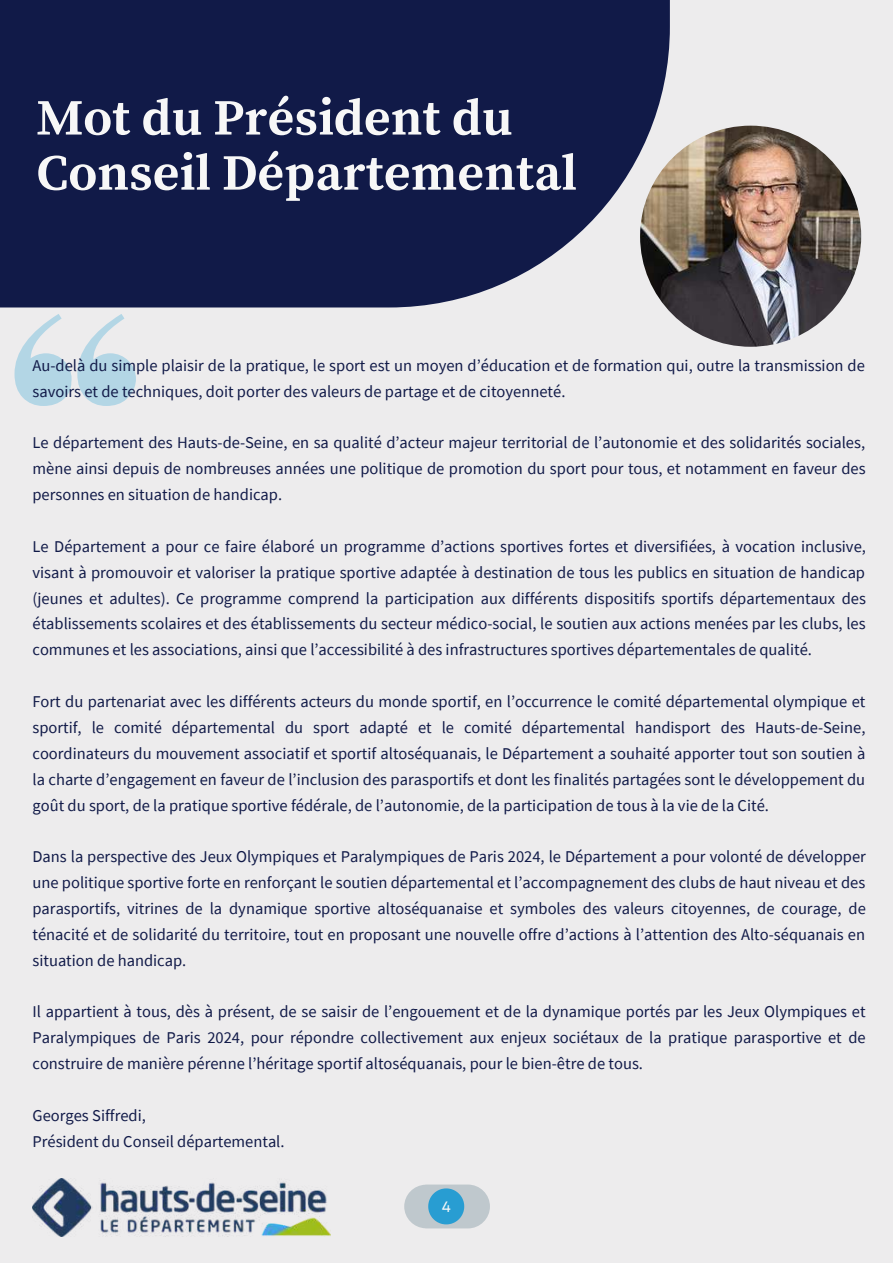
<style>
.page{position:relative;width:893px;height:1264px;background:#fff}
.page>*{position:absolute;margin:0;border:0;box-sizing:border-box;transform-origin:0 0}
.t1{font:700 50.85px/55.1px "Source Serif Pro";color:#f7f7f7}
.t2{font:16.5px/25.8px "Source Sans Pro";color:#111a48;text-align:justify}
.t3{font:15px "Garet";color:#f7f7f7}
</style>
<div class="page">
<div style="left:0;top:0;width:892px;height:1262px;background:#edeced"></div>
<div style="left:0;top:0;width:669px;height:307px;background:#111a48"></div>
<svg style="left:14px;top:314px;width:122px;height:92px"></svg>
<img style="left:32px;top:1178px;width:298px;height:58px">
<div style="left:404px;top:1184px;width:86px;height:44px;background:#bfc8cd;border-radius:22px"></div>
<svg style="left:428px;top:1188px;width:36px;height:36px"></svg>
<img style="left:640px;top:126px;width:221px;height:221px;border-radius:50%">
<h1 class="t1" style="left:37px;top:92px;width:541px">Mot du Président du<br>Conseil Départemental</h1>
<p class="t2" style="left:32px;top:352px;width:833px">Au-delà du simple plaisir de la pratique, le sport est un moyen d’éducation et de formation qui, outre la transmission de savoirs et de techniques, doit porter des valeurs de partage et de citoyenneté.</p>
<p class="t2" style="left:32px;top:429px;width:834px">Le département des Hauts-de-Seine, en sa qualité d’acteur majeur territorial de l’autonomie et des solidarités sociales, mène ainsi depuis de nombreuses années une politique de promotion du sport pour tous, et notamment en faveur des personnes en situation de handicap.</p>
<p class="t2" style="left:32px;top:533px;width:834px">Le Département a pour ce faire élaboré un programme d’actions sportives fortes et diversifiées, à vocation inclusive, visant à promouvoir et valoriser la pratique sportive adaptée à destination de tous les publics en situation de handicap (jeunes et adultes). Ce programme comprend la participation aux différents dispositifs sportifs départementaux des établissements scolaires et des établissements du secteur médico-social, le soutien aux actions menées par les clubs, les communes et les associations, ainsi que l’accessibilité à des infrastructures sportives départementales de qualité.</p>
<p class="t2" style="left:32px;top:688px;width:834px">Fort du partenariat avec les différents acteurs du monde sportif, en l’occurrence le comité départemental olympique et sportif, le comité départemental du sport adapté et le comité départemental handisport des Hauts-de-Seine, coordinateurs du mouvement associatif et sportif altoséquanais, le Département a souhaité apporter tout son soutien à la charte d’engagement en faveur de l’inclusion des parasportifs et dont les finalités partagées sont le développement du goût du sport, de la pratique sportive fédérale, de l’autonomie, de la participation de tous à la vie de la Cité.</p>
<p class="t2" style="left:32px;top:843px;width:834px">Dans la perspective des Jeux Olympiques et Paralympiques de Paris 2024, le Département a pour volonté de développer une politique sportive forte en renforçant le soutien départemental et l’accompagnement des clubs de haut niveau et des parasportifs, vitrines de la dynamique sportive altoséquanaise et symboles des valeurs citoyennes, de courage, de ténacité et de solidarité du territoire, tout en proposant une nouvelle offre d’actions à l’attention des Alto-séquanais en situation de handicap.</p>
<p class="t2" style="left:32px;top:998px;width:834px">Il appartient à tous, dès à présent, de se saisir de l’engouement et de la dynamique portés par les Jeux Olympiques et Paralympiques de Paris 2024, pour répondre collectivement aux enjeux sociétaux de la pratique parasportive et de construire de manière pérenne l’héritage sportif altoséquanais, pour le bien-être de tous.</p>
<p class="t2" style="left:32px;top:1102px;width:253px">Georges Siffredi,<br>Président du Conseil départemental.</p>
<p class="t3" style="left:441px;top:1195px;width:11px">4</p>
</div>
